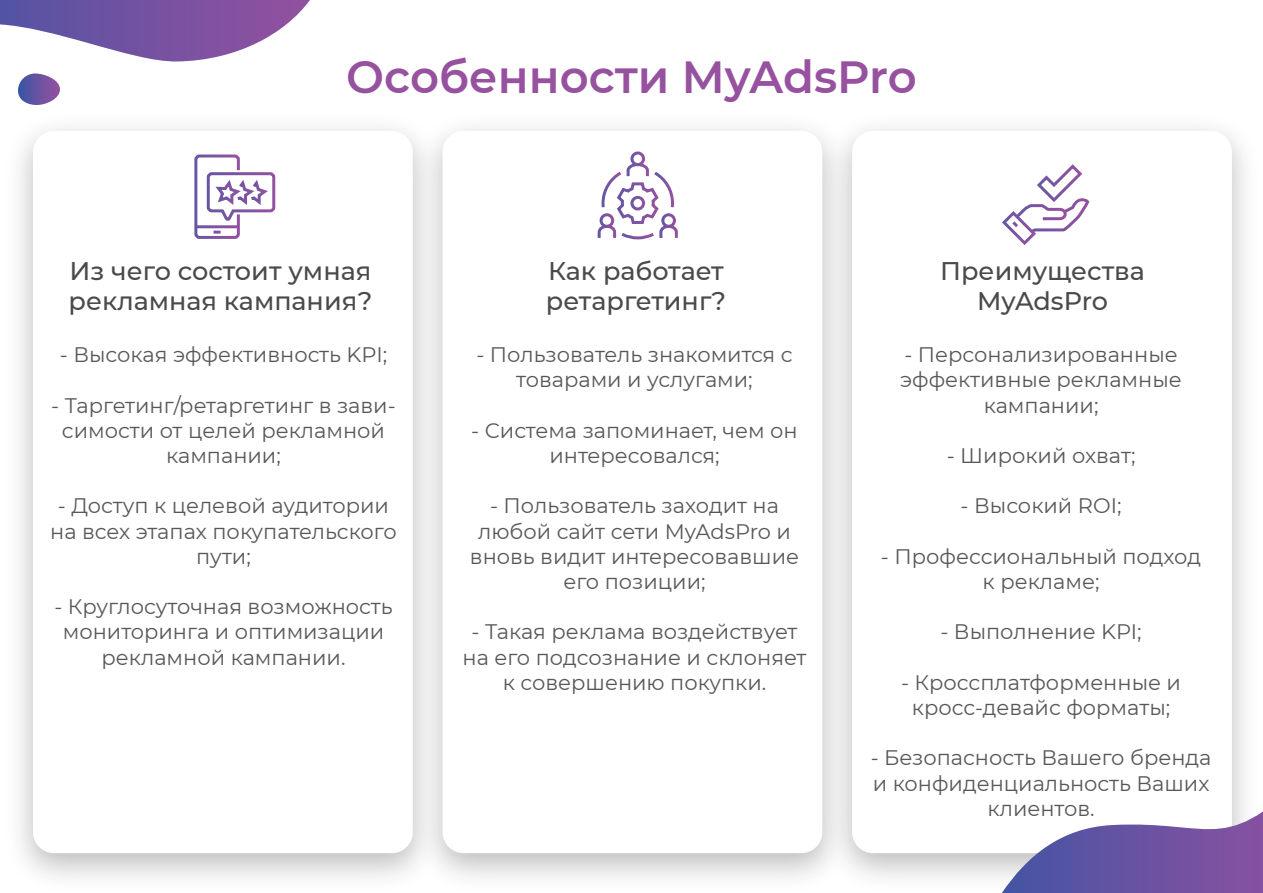
<style>
.page{position:relative;width:1263px;height:893px;background:#fff}
.page>*{position:absolute;margin:0;border:0;box-sizing:border-box;transform-origin:0 0}
.t1{font:600 45px "Montserrat";color:#96519f}
.t2{font:500 25.5px/30.6px "Montserrat";color:#494a4b}
.t3{font:21px/25.2px "Montserrat";color:#57585a;text-align:center}
</style>
<div class="page">
<div style="left:442px;top:131px;width:380px;height:722px;background:#fff;border-radius:21px"></div>
<img style="left:813px;top:127px;width:432px;height:751px">
<div style="left:852px;top:131px;width:380px;height:722px;background:#fff;border-radius:21px"></div>
<svg style="left:1002px;top:811px;width:261px;height:82px"></svg>
<svg style="left:0;top:0;width:310px;height:62px"></svg>
<svg style="left:18px;top:73px;width:42px;height:32px"></svg>
<div style="left:194px;top:154px;width:46px;height:85px;border:3px solid #fff;border-radius:4px"></div>
<hr style="left:196px;top:225px;width:42px;height:3px;background:#fff">
<svg style="left:214px;top:231px;width:7px;height:3px"></svg>
<svg style="left:206px;top:171px;width:70px;height:53px"></svg>
<div style="left:630px;top:151px;width:15px;height:15px;border:3px solid #fff;border-radius:50%"></div>
<svg style="left:597px;top:162px;width:81px;height:78px"></svg>
<svg style="left:1002px;top:164px;width:88px;height:81px"></svg>
<p class="t1" style="left:346px;top:45px;width:572px">Особенности MyAdsPro</p>
<p class="t2" style="left:69px;top:254px;width:305px">Из чего состоит умная рекламная кампания?</p>
<p class="t2" style="left:546px;top:254px;width:182px">Как работает ретаргетинг?</p>
<p class="t2" style="left:940px;top:254px;width:206px;text-align:center">Преимущества<br>MyAdsPro</p>
<p class="t3" style="left:60px;top:341px;width:329px">- Высокая эффективность KPI;</p>
<p class="t3" style="left:51px;top:392px;width:346px">- Таргетинг/ретаргетинг в зави&shy;симости от целей рекламной кампании;</p>
<p class="t3" style="left:50px;top:492px;width:348px">- Доступ к целевой аудитории на всех этапах покупательского пути;</p>
<p class="t3" style="left:54px;top:593px;width:340px">- Круглосуточная возможность мониторинга и оптимизации рекламной кампании.</p>
<p class="t3" style="left:476px;top:341px;width:318px">- Пользователь знакомится с товарами и услугами;</p>
<p class="t3" style="left:471px;top:417px;width:328px">- Система запоминает, чем он интересовался;</p>
<p class="t3" style="left:470px;top:492px;width:331px">- Пользователь заходит на любой сайт сети MyAdsPro и вновь видит интересовавшие его позиции;</p>
<p class="t3" style="left:463px;top:618px;width:345px">- Такая реклама воздействует на его подсознание и склоняет к совершению покупки.</p>
<p class="t3" style="left:900px;top:341px;width:283px">- Персонализированные эффективные рекламные кампании;</p>
<p class="t3" style="left:947px;top:442px;width:190px">- Широкий охват;</p>
<p class="t3" style="left:960px;top:492px;width:162px">- Высокий ROI;</p>
<p class="t3" style="left:881px;top:543px;width:322px">- Профессиональный подход к рекламе;</p>
<p class="t3" style="left:940px;top:618px;width:203px">- Выполнение KPI;</p>
<p class="t3" style="left:901px;top:669px;width:281px">- Кроссплатформенные и кросс-девайс форматы;</p>
<p class="t3" style="left:871px;top:744px;width:342px">- Безопасность Вашего бренда и конфиденциальность Ваших клиентов.</p>
</div>
